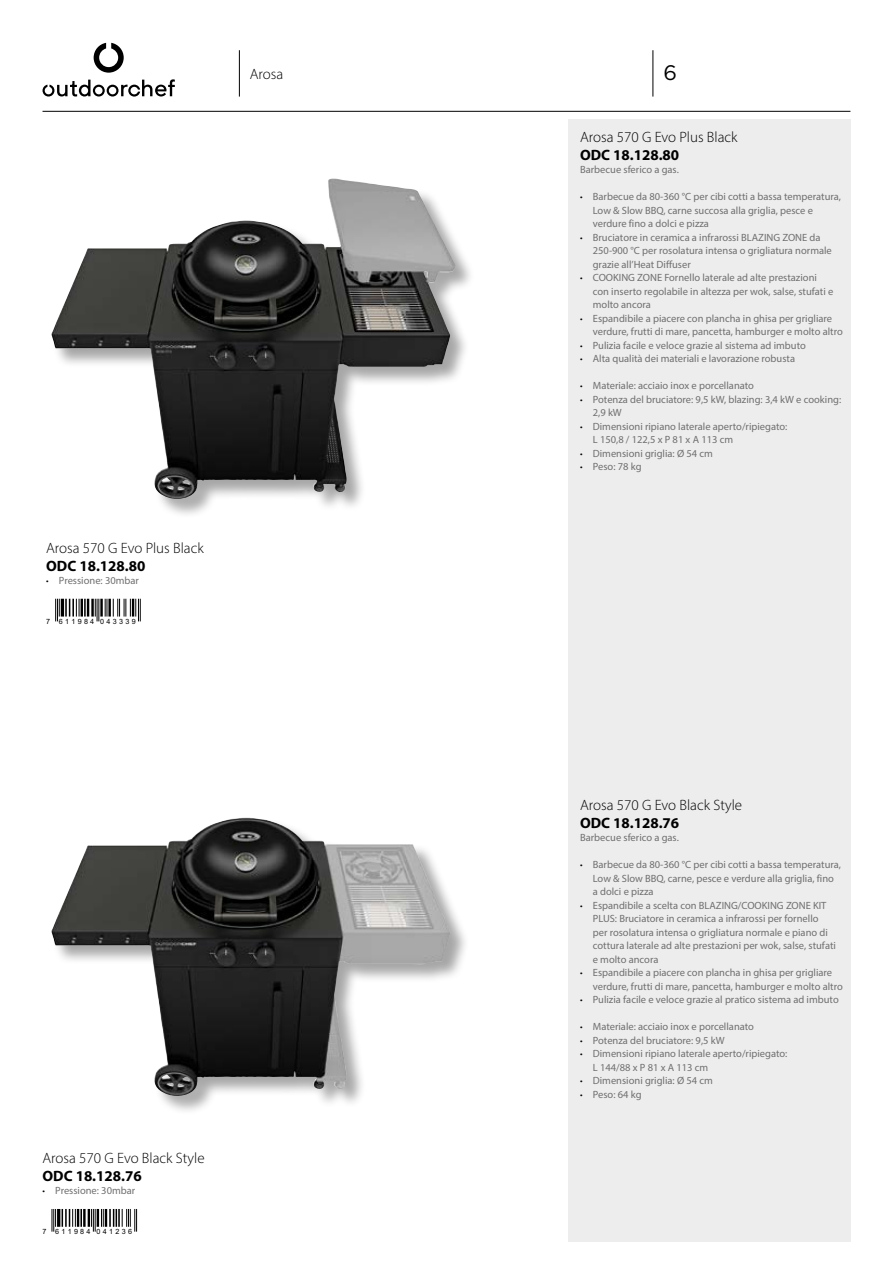
<style>
.page{position:relative;width:893px;height:1263px;background:#fff}
.page>*{position:absolute;margin:0;border:0;box-sizing:border-box;transform-origin:0 0}
.t1{font:21px "Gotham";color:#000}
.t2{font:300 15px "Myriad Pro";color:#000}
.t3{font:700 15px "Myriad Pro";color:#000}
.t4{font:10.5px/13.5px "Myriad Pro";color:#706f6f}
.t5{font:7.2px "Arial";letter-spacing:.32em;color:#000}
.s1{font-weight:300;font-stretch:condensed;color:#000}
</style>
<div class="page">
<hr style="left:239px;top:50px;width:1px;height:47px;background:#000">
<hr style="left:43px;top:111px;width:807px;height:1px;background:#000">
<hr style="left:653px;top:50px;width:1px;height:47px;background:#000">
<svg style="left:43px;top:79px;width:132px;height:18px"></svg>
<svg style="left:94px;top:43px;width:30px;height:30px"></svg>
<div style="left:568px;top:119px;width:282px;height:1123px;background:#ededed"></div>
<svg style="left:55px;top:599px;width:34px;height:22px"></svg>
<hr style="left:91px;top:599px;width:3px;height:17px;background:#000">
<svg style="left:95px;top:599px;width:46px;height:22px"></svg>
<svg style="left:52px;top:1209px;width:4px;height:22px"></svg>
<hr style="left:57px;top:1209px;width:3px;height:18px;background:#000">
<svg style="left:62px;top:1209px;width:20px;height:18px"></svg>
<hr style="left:83px;top:1209px;width:3px;height:18px;background:#000">
<svg style="left:88px;top:1209px;width:49px;height:22px"></svg>
<div style="left:52px;top:178px;width:423px;height:340px;background:#000;opacity:.35"></div>
<img style="left:51px;top:179px;width:296px;height:320px">
<div style="left:52px;top:817px;width:418px;height:298px;background:#000;opacity:.35"></div>
<img style="left:51px;top:818px;width:400px;height:280px">
<h2 class="t2" style="left:46px;top:539px;width:159px">Arosa 570 G Evo Plus Black</h2>
<h2 class="t3" style="left:46px;top:556px;width:101px">ODC 18.128.80</h2>
<p class="t4" style="left:46px;top:574px;width:94px"><span class="s1">•</span> Pressione: 30mbar</p>
<p class="t5" style="left:46px;top:617px;width:91px">7 611984 043339</p>
<h2 class="t2" style="left:250px;top:65px;width:35px">Arosa</h2>
<h1 class="t1" style="left:663px;top:61px;width:15px">6</h1>
<h2 class="t2" style="left:580px;top:128px;width:159px">Arosa 570 G Evo Plus Black</h2>
<h2 class="t3" style="left:580px;top:145px;width:101px">ODC 18.128.80</h2>
<p class="t4" style="left:580px;top:163px;width:100px">Barbecue sferico a gas.</p>
<p class="t4" style="left:593px;top:190px;width:250px;text-indent:-13px"><span class="s1">•</span> Barbecue da 80-360 °C per cibi cotti a bassa temperatura,<br>Low &amp; Slow BBQ, carne succosa alla griglia, pesce e verdure fino a dolci e pizza</p>
<p class="t4" style="left:593px;top:230px;width:241px;text-indent:-13px"><span class="s1">•</span> Bruciatore in ceramica a infrarossi BLAZING ZONE da<br>250‑900 °C per rosolatura intensa o grigliatura normale grazie all’Heat Diffuser</p>
<p class="t4" style="left:593px;top:271px;width:242px;text-indent:-13px"><span class="s1">•</span> COOKING ZONE Fornello laterale ad alte prestazioni con inserto regolabile in altezza per wok, salse, stufati e molto ancora</p>
<p class="t4" style="left:593px;top:311px;width:251px;text-indent:-13px"><span class="s1">•</span> Espandibile a piacere con plancha in ghisa per grigliare verdure, frutti di mare, pancetta, hamburger e molto altro</p>
<p class="t4" style="left:580px;top:338px;width:227px"><span class="s1">•</span> Pulizia facile e veloce grazie al sistema ad imbuto</p>
<p class="t4" style="left:580px;top:352px;width:216px"><span class="s1">•</span> Alta qualità dei materiali e lavorazione robusta</p>
<p class="t4" style="left:580px;top:379px;width:175px"><span class="s1">•</span> Materiale: acciaio inox e porcellanato</p>
<p class="t4" style="left:593px;top:392px;width:250px;text-indent:-13px"><span class="s1">•</span> Potenza del bruciatore: 9,5 kW, blazing: 3,4 kW e cooking:<br>2,9 kW</p>
<p class="t4" style="left:593px;top:419px;width:196px;text-indent:-13px"><span class="s1">•</span> Dimensioni ripiano laterale aperto/ripiegato:<br>L 150,8 / 122,5 x P 81 x A 113 cm</p>
<p class="t4" style="left:580px;top:446px;width:134px"><span class="s1">•</span> Dimensioni griglia: Ø 54 cm</p>
<p class="t4" style="left:580px;top:460px;width:63px"><span class="s1">•</span> Peso: 78 kg</p>
<h2 class="t2" style="left:43px;top:1149px;width:164px">Arosa 570 G Evo Black Style</h2>
<h2 class="t3" style="left:43px;top:1166px;width:101px">ODC 18.128.76</h2>
<p class="t4" style="left:43px;top:1184px;width:94px"><span class="s1">•</span> Pressione: 30mbar</p>
<p class="t5" style="left:43px;top:1227px;width:91px">7 611984 041236</p>
<h2 class="t2" style="left:580px;top:795px;width:164px">Arosa 570 G Evo Black Style</h2>
<h2 class="t3" style="left:580px;top:813px;width:101px">ODC 18.128.76</h2>
<p class="t4" style="left:580px;top:831px;width:100px">Barbecue sferico a gas.</p>
<p class="t4" style="left:593px;top:858px;width:250px;text-indent:-13px"><span class="s1">•</span> Barbecue da 80-360 °C per cibi cotti a bassa temperatura,<br>Low &amp; Slow BBQ, carne, pesce e verdure alla griglia, fino a dolci e pizza</p>
<p class="t4" style="left:593px;top:898px;width:245px;text-indent:-13px"><span class="s1">•</span> Espandibile a scelta con BLAZING/COOKING ZONE KIT PLUS: Bruciatore in ceramica a infrarossi per fornello<br>per rosolatura intensa o grigliatura normale e piano di cottura laterale ad alte prestazioni per wok, salse, stufati e molto ancora</p>
<p class="t4" style="left:593px;top:966px;width:251px;text-indent:-13px"><span class="s1">•</span> Espandibile a piacere con plancha in ghisa per grigliare verdure, frutti di mare, pancetta, hamburger e molto altro</p>
<p class="t4" style="left:580px;top:993px;width:260px"><span class="s1">•</span> Pulizia facile e veloce grazie al pratico sistema ad imbuto</p>
<p class="t4" style="left:580px;top:1020px;width:175px"><span class="s1">•</span> Materiale: acciaio inox e porcellanato</p>
<p class="t4" style="left:580px;top:1033px;width:146px"><span class="s1">•</span> Potenza del bruciatore: 9,5 kW</p>
<p class="t4" style="left:593px;top:1047px;width:196px;text-indent:-13px"><span class="s1">•</span> Dimensioni ripiano laterale aperto/ripiegato:<br>L 144/88 x P 81 x A 113 cm</p>
<p class="t4" style="left:580px;top:1074px;width:134px"><span class="s1">•</span> Dimensioni griglia: Ø 54 cm</p>
<p class="t4" style="left:580px;top:1087px;width:63px"><span class="s1">•</span> Peso: 64 kg</p>
</div>
